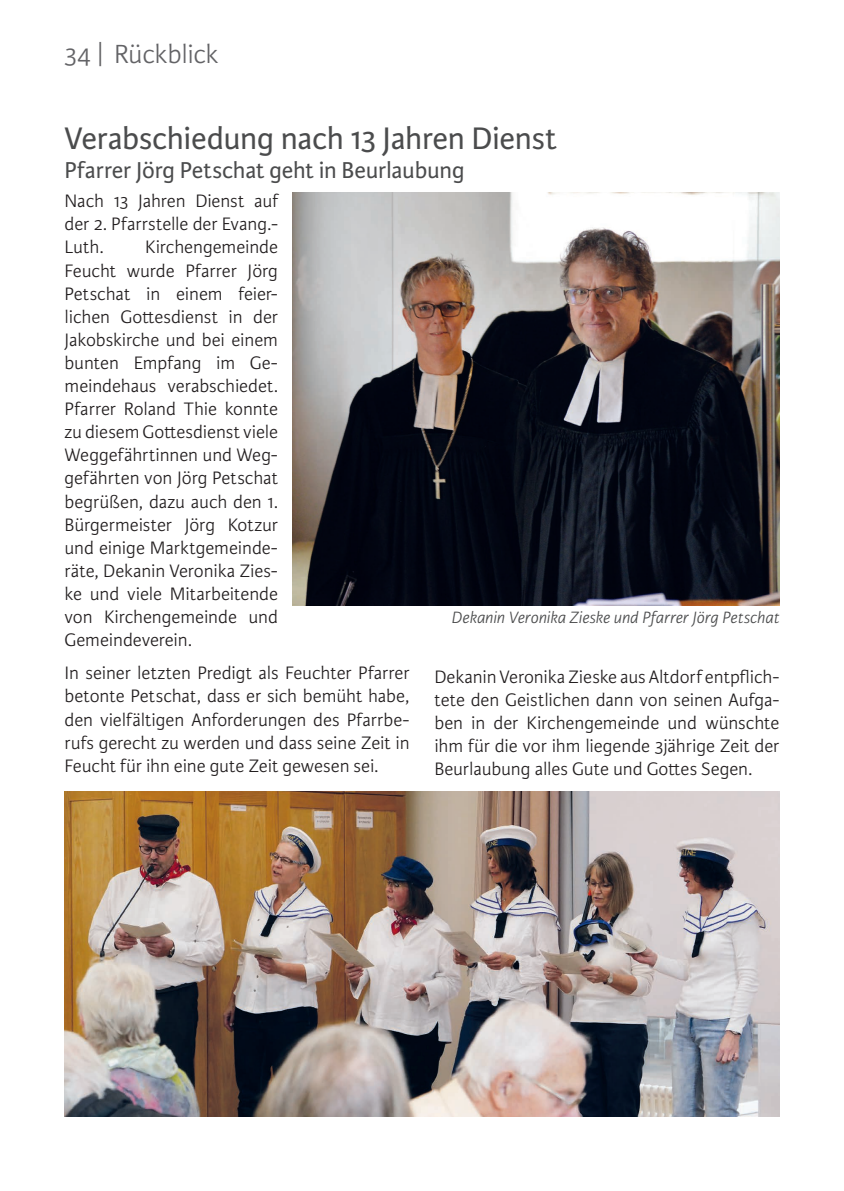
<style>
.page{position:relative;width:844px;height:1191px;background:#fff}
.page>*{position:absolute;margin:0;border:0;box-sizing:border-box;transform-origin:0 0}
.t1{font:33.25px "Karmina Sans";letter-spacing:-.01em;color:#4b4c4d}
.t2{font:300 28px "Karmina Sans";letter-spacing:-.01em;color:#636366}
.t3{font:24.5px "Karmina Sans";letter-spacing:-.005em;color:#4b4c4d}
.t4{font:300 19.25px/23.1px "Karmina Sans";letter-spacing:-.005em;color:#231f20;text-align:justify}
.t5{font:italic 300 17.5px "Karmina Sans";color:#4b4c4d}
</style>
<div class="page">
<img style="left:64px;top:792px;width:715px;height:324px">
<img style="left:293px;top:193px;width:486px;height:413px">
<h2 class="t2" style="left:64px;top:39px;width:155px">34 | Rückblick</h2>
<h1 class="t1" style="left:64px;top:120px;width:493px">Verabschiedung nach 13 Jahren Dienst</h1>
<p class="t3" style="left:64px;top:157px;width:401px">Pfarrer Jörg Petschat geht in Beurlaubung</p>
<p class="t4" style="left:64px;top:190px;width:215px">Nach 13 Jahren Dienst auf der 2. Pfarrstelle der Evang.- Luth.</p>
<p class="t4" style="left:64px;top:236px;width:215px;text-indent:81px">Kirchengemeinde Feucht wurde Pfarrer Jörg Petschat in einem feier&shy;lichen Gottesdienst in der Jakobskirche und bei einem bunten Empfang im Ge&shy;meindehaus verabschiedet.<br>Pfarrer Roland Thie konnte zu diesem Gottesdienst viele Weggefährtinnen und Weg&shy;gefährten von Jörg Petschat begrüßen, dazu auch den 1.<br>Bürgermeister Jörg Kotzur und einige Marktgemeinde&shy;räte, Dekanin Veronika Zies&shy;ke und viele Mitarbeitende von Kirchengemeinde und Gemeindeverein.</p>
<p class="t4" style="left:64px;top:662px;width:346px">In seiner letzten Predigt als Feuchter Pfarrer betonte Petschat, dass er sich bemüht habe, den vielfältigen Anforderungen des Pfarrbe&shy;rufs gerecht zu werden und dass seine Zeit in Feucht für ihn eine gute Zeit gewesen sei.</p>
<p class="t4" style="left:434px;top:665px;width:346px">Dekanin Veronika Zieske aus Altdorf entpflich&shy;tete den Geistlichen dann von seinen Aufga&shy;ben in der Kirchengemeinde und wünschte ihm für die vor ihm liegende 3jährige Zeit der Beurlaubung alles Gute und Gottes Segen.</p>
<p class="t5" style="left:451px;top:608px;width:329px">Dekanin Veronika Zieske und Pfarrer Jörg Petschat</p>
</div>
